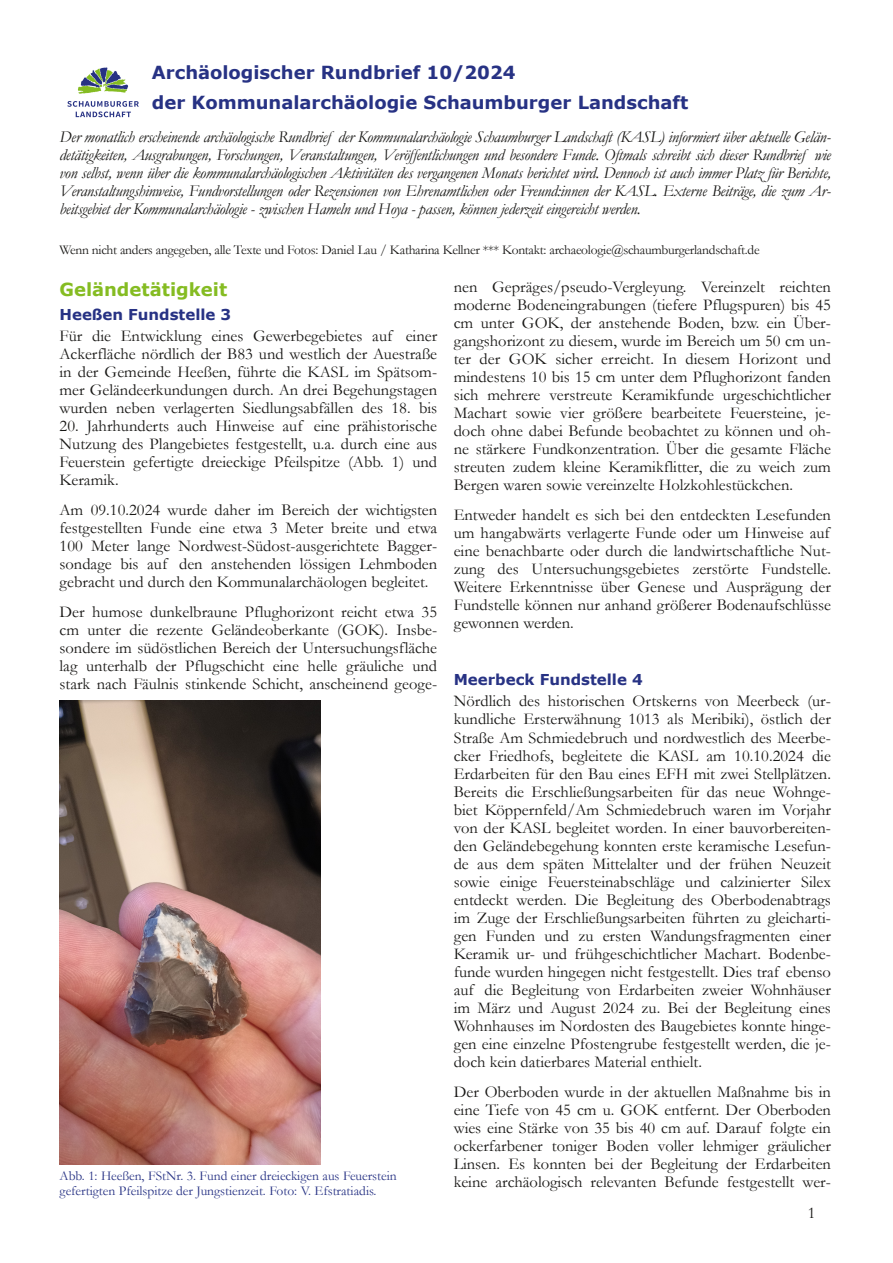
<style>
.page{position:relative;width:893px;height:1263px;background:#fff}
.page>*{position:absolute;margin:0;border:0;box-sizing:border-box;transform-origin:0 0}
.t1{font:700 18px/30px "Verdana";color:#273284}
.t2{font:700 18px "Verdana";color:#85bc22}
.t3{font:16.5px/18px "Garamond";color:#181715;text-align:justify}
.t4{font:italic 16.5px/18px "Garamond";letter-spacing:-.02em;color:#181715;text-align:justify}
.t5{font:700 15px "Verdana";color:#273284}
.t6{font:13.5px "Garamond";letter-spacing:-.02em;color:#181715}
.t7{font:13.5px/15px "Garamond";color:#273284}
</style>
<div class="page">
<img style="left:67px;top:67px;width:72px;height:51px">
<img style="left:60px;top:700px;width:261px;height:464px">
<p class="t1" style="left:152px;top:56px;width:538px">Archäologischer Rundbrief 10/2024<br>der Kommunalarchäologie Schaumburger Landschaft</p>
<p class="t4" style="left:60px;top:128px;width:773px">Der monatlich erscheinende archäologische Rundbrief der Kommunalarchäologie Schaumburger Landschaft (KASL) informiert über aktuelle Gelän&shy;detätigkeiten, Ausgrabungen, Forschungen, Veranstaltungen, Veröffentlichungen und besondere Funde. Oftmals schreibt sich dieser Rundbrief wie von selbst, wenn über die kommunalarchäologischen Aktivitäten des vergangenen Monats berichtet wird. Dennoch ist auch immer Platz für Berichte, Veranstaltungshinweise, Fundvorstellungen oder Rezensionen von Ehrenamtlichen oder Freund:innen der KASL. Externe Beiträge, die zum Ar&shy;beitsgebiet der Kommunalarchäologie - zwischen Hameln und Hoya - passen, können jederzeit eingereicht werden.</p>
<p class="t6" style="left:60px;top:242px;width:702px">Wenn nicht anders angegeben, alle Texte und Fotos: Daniel Lau / Katharina Kellner *** Kontakt: archaeologie@schaumburgerlandschaft.de</p>
<p class="t2" style="left:60px;top:278px;width:169px">Geländetätigkeit</p>
<p class="t5" style="left:60px;top:305px;width:173px">Heeßen Fundstelle 3</p>
<p class="t3" style="left:60px;top:327px;width:379px">Für die Entwicklung eines Gewerbegebietes auf einer Ackerfläche nördlich der B83 und westlich der Auestraße in der Gemeinde Heeßen, führte die KASL im Spätsom&shy;mer Geländeerkundungen durch. An drei Begehungstagen wurden neben verlagerten Siedlungsabfällen des 18. bis</p>
<p class="t3" style="left:60px;top:417px;width:379px">20. Jahrhunderts auch Hinweise auf eine prähistorische Nutzung des Plangebietes festgestellt, u.a. durch eine aus Feuerstein gefertigte dreieckige Pfeilspitze (Abb. 1) und Keramik.</p>
<p class="t3" style="left:60px;top:501px;width:379px">Am 09.10.2024 wurde daher im Bereich der wichtigsten festgestellten Funde eine etwa 3 Meter breite und etwa 100 Meter lange Nordwest-Südost-ausgerichtete Bagger&shy;sondage bis auf den anstehenden lössigen Lehmboden gebracht und durch den Kommunalarchäologen begleitet.</p>
<p class="t3" style="left:60px;top:603px;width:379px">Der humose dunkelbraune Pflughorizont reicht etwa 35 cm unter die rezente Geländeoberkante (GOK). Insbe&shy;sondere im südöstlichen Bereich der Untersuchungsfläche lag unterhalb der Pflugschicht eine helle gräuliche und stark nach Fäulnis stinkende Schicht, anscheinend geoge-</p>
<p class="t7" style="left:60px;top:1168px;width:339px">Abb. 1: Heeßen, FStNr. 3. Fund einer dreieckigen aus Feuerstein gefertigten Pfeilspitze der Jungstienzeit. Foto: V. Efstratiadis.</p>
<p class="t3" style="left:454px;top:278px;width:379px">nen Gepräges/pseudo-Vergleyung. Vereinzelt reichten moderne Bodeneingrabungen (tiefere Pflugspuren) bis 45 cm unter GOK, der anstehende Boden, bzw. ein Über&shy;gangshorizont zu diesem, wurde im Bereich um 50 cm un&shy;ter der GOK sicher erreicht. In diesem Horizont und mindestens 10 bis 15 cm unter dem Pflughorizont fanden sich mehrere verstreute Keramikfunde urgeschichtlicher Machart sowie vier größere bearbeitete Feuersteine, je&shy;doch ohne dabei Befunde beobachtet zu können und oh&shy;ne stärkere Fundkonzentration. Über die gesamte Fläche streuten zudem kleine Keramikflitter, die zu weich zum Bergen waren sowie vereinzelte Holzkohlestückchen.</p>
<p class="t3" style="left:454px;top:506px;width:379px">Entweder handelt es sich bei den entdeckten Lesefunden um hangabwärts verlagerte Funde oder um Hinweise auf eine benachbarte oder durch die landwirtschaftliche Nut&shy;zung des Untersuchungsgebietes zerstörte Fundstelle.<br>Weitere Erkenntnisse über Genese und Ausprägung der Fundstelle können nur anhand größerer Bodenaufschlüsse gewonnen werden.</p>
<p class="t5" style="left:454px;top:670px;width:190px">Meerbeck Fundstelle 4</p>
<p class="t3" style="left:454px;top:692px;width:379px">Nördlich des historischen Ortskerns von Meerbeck (ur&shy;kundliche Ersterwähnung 1013 als Meribiki), östlich der Straße Am Schmiedebruch und nordwestlich des Meerbe&shy;cker Friedhofs, begleitete die KASL am 10.10.2024 die Erdarbeiten für den Bau eines EFH mit zwei Stellplätzen.<br>Bereits die Erschließungsarbeiten für das neue Wohnge&shy;biet Köppernfeld/Am Schmiedebruch waren im Vorjahr von der KASL begleitet worden. In einer bauvorbereiten&shy;den Geländebegehung konnten erste keramische Lesefun&shy;de aus dem späten Mittelalter und der frühen Neuzeit sowie einige Feuersteinabschläge und calzinierter Silex entdeckt werden. Die Begleitung des Oberbodenabtrags im Zuge der Erschließungsarbeiten führten zu gleicharti&shy;gen Funden und zu ersten Wandungsfragmenten einer Keramik ur- und frühgeschichtlicher Machart. Bodenbe&shy;funde wurden hingegen nicht festgestellt. Dies traf ebenso auf die Begleitung von Erdarbeiten zweier Wohnhäuser im März und August 2024 zu. Bei der Begleitung eines Wohnhauses im Nordosten des Baugebietes konnte hinge&shy;gen eine einzelne Pfostengrube festgestellt werden, die je&shy;doch kein datierbares Material enthielt.</p>
<p class="t3" style="left:454px;top:1082px;width:379px">Der Oberboden wurde in der aktuellen Maßnahme bis in eine Tiefe von 45 cm u. GOK entfernt. Der Oberboden wies eine Stärke von 35 bis 40 cm auf. Darauf folgte ein ockerfarbener toniger Boden voller lehmiger gräulicher Linsen. Es konnten bei der Begleitung der Erdarbeiten keine archäologisch relevanten Befunde festgestellt wer-</p>
<p class="t3" style="left:808px;top:1204px;width:9px">1</p>
</div>
